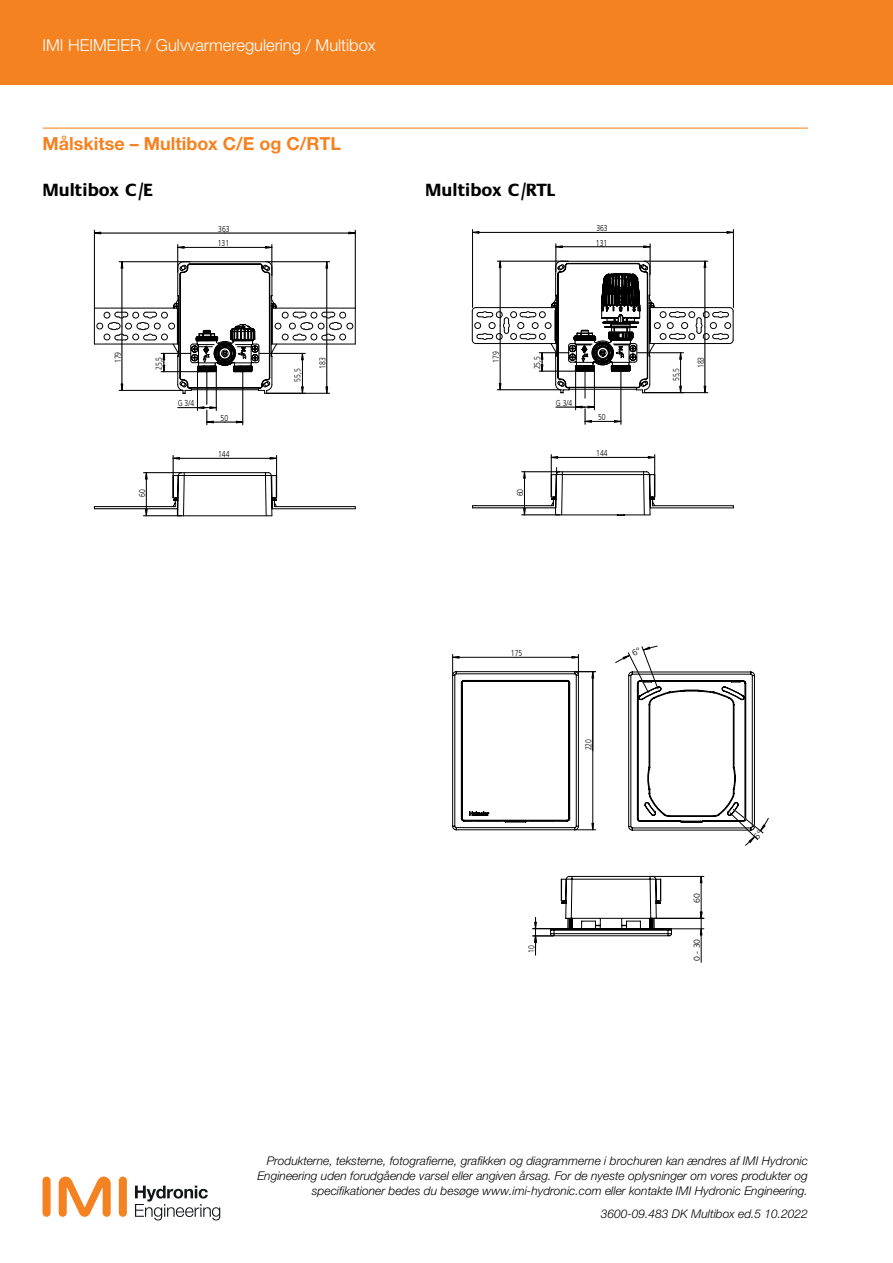
<style>
.page{position:relative;width:893px;height:1263px;background:#fff}
.page>*{position:absolute;margin:0;border:0;box-sizing:border-box;transform-origin:0 0}
.t1{font:700 18px "Helvetica Neue LTW1 G";color:#f58220}
.t2{font:700 18px "Praxis LT Pro";color:#000}
.t3{font:300 16.5px "Helvetica Neue LTW1 G";color:#fff}
.t4{font:italic 300 12px/15px "Helvetica Neue LTW1 G";color:#000;text-align:right}
.t5{font:300 8.55px "Frutiger";color:#000;scale:.8 1}
.t6{font:300 8.55px "Frutiger";color:#000}
</style>
<div class="page">
<div style="left:119px;top:1176px;width:8px;height:41px;background:#f58220;border-radius:4px"></div>
<div style="left:43px;top:1176px;width:8px;height:41px;background:#f58220;border-radius:4px"></div>
<svg style="left:59px;top:1176px;width:52px;height:41px"></svg>
<svg style="left:135px;top:1185px;width:85px;height:35px"></svg>
<div style="left:0;top:0;width:893px;height:85px;background:#f58220"></div>
<hr style="left:43px;top:128px;width:765px;height:1px;background:#f58220">
<hr style="left:472px;top:229px;width:1px;height:78px;background:#000">
<hr style="left:733px;top:229px;width:1px;height:78px;background:#000">
<hr style="left:473px;top:232px;width:130px;height:1px;background:#000">
<hr style="left:603px;top:232px;width:130px;height:1px;background:#000">
<svg style="left:473px;top:231px;width:6px;height:3px"></svg>
<svg style="left:726px;top:231px;width:8px;height:3px"></svg>
<hr style="left:94px;top:230px;width:1px;height:78px;background:#000">
<hr style="left:355px;top:230px;width:1px;height:78px;background:#000">
<hr style="left:94px;top:233px;width:131px;height:1px;background:#000">
<hr style="left:225px;top:233px;width:130px;height:1px;background:#000">
<hr style="left:453px;top:657px;width:62px;height:1px;background:#000">
<hr style="left:515px;top:657px;width:63px;height:1px;background:#000">
<svg style="left:452px;top:654px;width:8px;height:17px"></svg>
<svg style="left:571px;top:654px;width:8px;height:17px"></svg>
<svg style="left:452px;top:671px;width:144px;height:159px"></svg>
<hr style="left:650px;top:876px;width:54px;height:1px;background:#000">
<hr style="left:701px;top:876px;width:1px;height:37px;background:#000">
<hr style="left:668px;top:928px;width:36px;height:1px;background:#000">
<hr style="left:656px;top:918px;width:48px;height:1px;background:#000">
<hr style="left:701px;top:918px;width:1px;height:44px;background:#000">
<svg style="left:700px;top:911px;width:2px;height:24px"></svg>
<svg style="left:533px;top:876px;width:139px;height:79px"></svg>
<svg style="left:94px;top:244px;width:640px;height:272px"></svg>
<svg style="left:615px;top:645px;width:154px;height:201px"></svg>
<h2 class="t3" style="left:43px;top:35px;width:335px">IMI HEIMEIER / Gulvvarmeregulering / Multibox</h2>
<h1 class="t1" style="left:43px;top:132px;width:300px">Målskitse – Multibox C/E og C/RTL</h1>
<h1 class="t2" style="left:43px;top:179px;width:112px">Multibox C/E</h1>
<h1 class="t2" style="left:425px;top:179px;width:131px">Multibox C/RTL</h1>
<p class="t5" style="left:218px;top:224px;width:16px">363</p>
<p class="t5" style="left:218px;top:238px;width:16px">131</p>
<p class="t5" style="left:596px;top:223px;width:16px">363</p>
<p class="t5" style="left:596px;top:238px;width:16px">131</p>
<p class="t5" style="left:113px;top:363px;width:16px;rotate:-90deg">179</p>
<p class="t5" style="left:154px;top:370px;width:18px;rotate:-90deg">25,5</p>
<p class="t5" style="left:178px;top:399px;width:22px">G 3/4</p>
<p class="t5" style="left:137px;top:497px;width:11px;rotate:-90deg">60</p>
<p class="t5" style="left:221px;top:413px;width:11px">50</p>
<p class="t5" style="left:218px;top:449px;width:16px">144</p>
<p class="t5" style="left:293px;top:382px;width:18px;rotate:-90deg">55,5</p>
<p class="t5" style="left:318px;top:369px;width:16px;rotate:-90deg">183</p>
<p class="t5" style="left:491px;top:363px;width:16px;rotate:-90deg">179</p>
<p class="t5" style="left:532px;top:369px;width:18px;rotate:-90deg">25,5</p>
<p class="t5" style="left:556px;top:398px;width:22px">G 3/4</p>
<p class="t5" style="left:515px;top:496px;width:11px;rotate:-90deg">60</p>
<p class="t5" style="left:598px;top:412px;width:11px">50</p>
<p class="t5" style="left:596px;top:448px;width:16px">144</p>
<p class="t5" style="left:511px;top:648px;width:16px">175</p>
<p class="t5" style="left:584px;top:750px;width:16px;rotate:-90deg">220</p>
<p class="t5" style="left:527px;top:953px;width:11px;rotate:-90deg">10</p>
<p class="t5" style="left:671px;top:381px;width:18px;rotate:-90deg">55,5</p>
<p class="t5" style="left:696px;top:368px;width:16px;rotate:-90deg">183</p>
<p class="t6" style="left:692px;top:903px;width:11px;rotate:-90deg">60</p>
<p class="t6" style="left:692px;top:961px;width:24px;rotate:-90deg">0 - 30</p>
<p class="t4" style="left:257px;top:1153px;width:552px">Produkterne, teksterne, fotografierne, grafikken og diagrammerne i brochuren kan ændres af IMI Hydronic<br>Engineering uden forudgående varsel eller angiven årsag. For de nyeste oplysninger om vores produkter og specifikationer bedes du besøge www.imi-hydronic.com eller kontakte IMI Hydronic Engineering.</p>
<p class="t4" style="left:601px;top:1206px;width:209px">3600-09.483 DK Multibox ed.5 10.2022</p>
</div>
